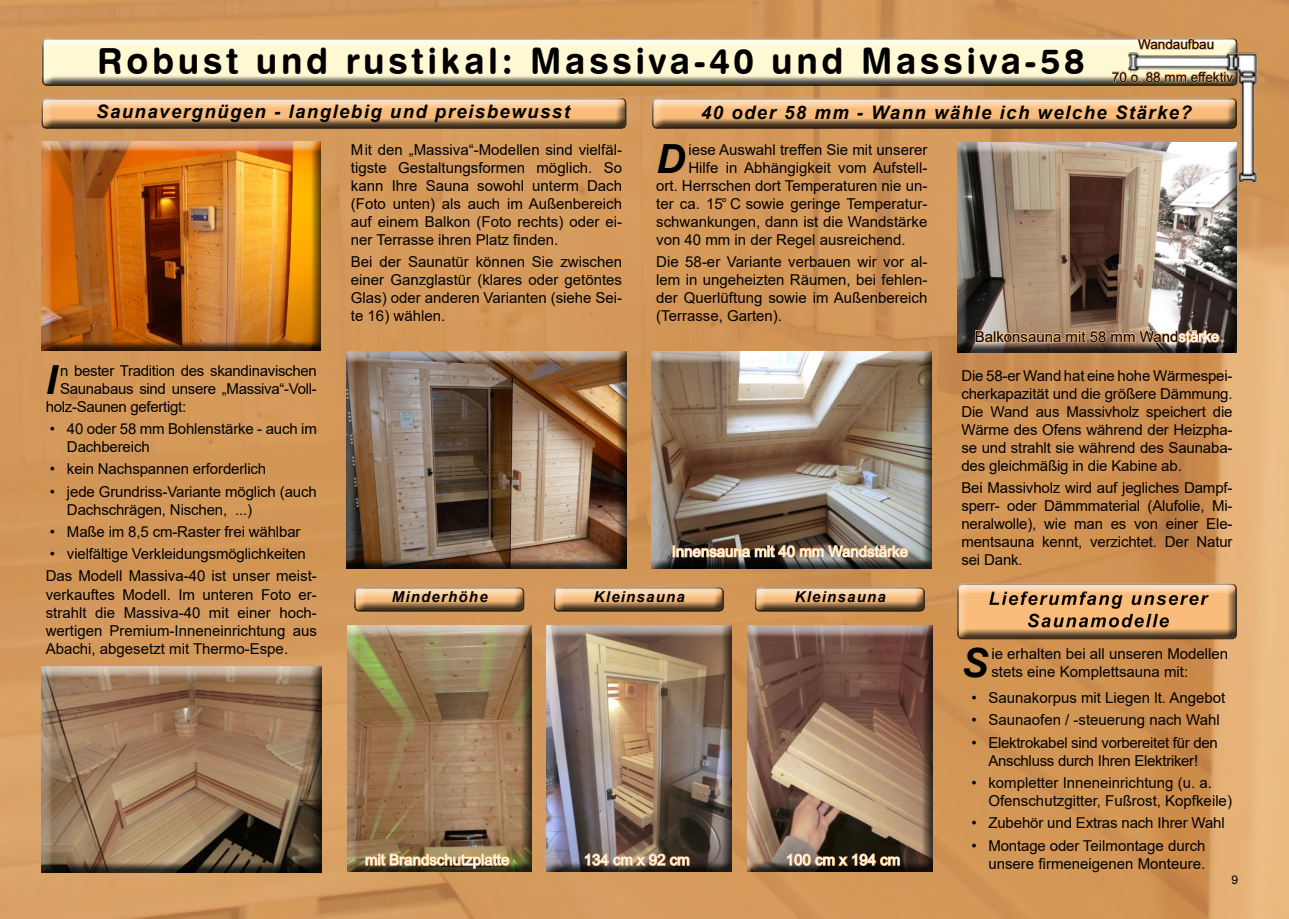
<style>
.page{position:relative;width:1289px;height:919px;background:#fff}
.page>*{position:absolute;margin:0;border:0;box-sizing:border-box;transform-origin:0 0}
.t1{font:italic 700 40.2px "Arial";color:#000}
.t2{font:36px "Swiss 721 BT Bold Rounded";letter-spacing:.1em;color:#000}
.t3{font:italic 700 18.6px "Arial";letter-spacing:.08em;color:#000}
.t4{font:15px/18px "Arial";color:#000;text-align:justify}
.t5{font:15px/18px "Arial";letter-spacing:-.02em;color:#000;text-align:center}
.t6{font:15px "Arial";color:#fff}
.t7{font:italic 700 15px "Arial";letter-spacing:.08em;color:#000}
.t8{font:13.5px "Arial";color:#000}
.t9{font:12px "Arial";color:#000}
.s1{color:#fff}
</style>
<div class="page">
<img style="left:0;top:0;width:1288px;height:918px">
<div style="left:546px;top:625px;width:186px;height:246px;background:#000;opacity:.75"></div>
<div style="left:746px;top:625px;width:186px;height:247px;background:#000;opacity:.75"></div>
<div style="left:36px;top:32px;width:1202px;height:56px;background:#000;opacity:.75"></div>
<img style="left:1126px;top:49px;width:135px;height:135px">
<div style="left:35px;top:92px;width:591px;height:39px;background:#000;opacity:.75"></div>
<div style="left:40px;top:141px;width:282px;height:210px;background:#000;opacity:.75"></div>
<div style="left:40px;top:666px;width:282px;height:206px;background:#000;opacity:.75"></div>
<div style="left:645px;top:92px;width:592px;height:39px;background:#000;opacity:.75"></div>
<div style="left:345px;top:350px;width:282px;height:219px;background:#000;opacity:.75"></div>
<div style="left:949px;top:576px;width:288px;height:64px;background:#000;opacity:.75"></div>
<div style="left:650px;top:351px;width:282px;height:219px;background:#000;opacity:.75"></div>
<div style="left:955px;top:142px;width:282px;height:210px;background:#000;opacity:.75"></div>
<svg style="left:672px;top:533px;width:237px;height:31px;background:#7d6751"></svg>
<img style="left:974px;top:319px;width:246px;height:30px">
<div style="left:347px;top:581px;width:177px;height:32px;background:#000;opacity:.75"></div>
<div style="left:547px;top:581px;width:177px;height:32px;background:#000;opacity:.75"></div>
<div style="left:748px;top:581px;width:177px;height:32px;background:#000;opacity:.75"></div>
<div style="left:347px;top:625px;width:184px;height:246px;background:#000;opacity:.75"></div>
<svg style="left:786px;top:851px;width:114px;height:16px;background:#7e6345"></svg>
<svg style="left:584px;top:851px;width:106px;height:16px;background:#a07f5e"></svg>
<svg style="left:364px;top:848px;width:146px;height:21px;background:#a98959"></svg>
<svg style="left:1136px;top:27px;width:78px;height:30px;background:#e1ba88"></svg>
<svg style="left:1110px;top:69px;width:125px;height:17px;background:#c0a57d"></svg>
<p class="t2" style="left:97px;top:39px;width:988px">Robust und rustikal: Massiva-40 und Massiva-58</p>
<p class="t8" style="left:1138px;top:35px;width:78px">Wandaufbau</p>
<p class="t8" style="left:1111px;top:67px;width:123px">70 o. 88 mm effektiv</p>
<p class="t3" style="left:96px;top:99px;width:475px">Saunavergnügen - langlebig und preisbewusst</p>
<p class="t4" style="left:351px;top:140px;width:273px">Mit den „Massiva“-Modellen sind vielfäl&shy;tigste Gestaltungsformen möglich. So kann Ihre Sauna sowohl unterm Dach (Foto unten) als auch im Außenbereich auf einem Balkon (Foto rechts) oder ei&shy;ner Terrasse ihren Platz finden.</p>
<p class="t4" style="left:351px;top:252px;width:273px">Bei der Saunatür können Sie zwischen einer Ganzglastür (klares oder getöntes Glas) oder anderen Varianten (siehe Sei&shy;te 16) wählen.</p>
<p class="t3" style="left:701px;top:100px;width:492px">40 oder 58 mm - Wann wähle ich welche Stärke?</p>
<p class="t1" style="left:656px;top:132px;width:30px">D</p>
<p class="t4" style="left:688px;top:140px;width:240px">iese Auswahl treffen Sie mit unserer</p>
<p class="t4" style="left:688px;top:158px;width:240px">Hilfe in Abhängigkeit vom Aufstell-</p>
<p class="t4" style="left:656px;top:176px;width:273px">ort. Herrschen dort Temperaturen nie un-</p>
<p class="t4" style="left:656px;top:194px;width:273px">ter ca. 15° C sowie geringe Temperatur-</p>
<p class="t4" style="left:656px;top:212px;width:273px">schwankungen, dann ist die Wandstärke</p>
<p class="t4" style="left:656px;top:230px;width:251px">von 40 mm in der Regel ausreichend.</p>
<p class="t4" style="left:656px;top:253px;width:273px">Die 58-er Variante verbauen wir vor al&shy;lem in ungeheizten Räumen, bei fehlen&shy;der Querlüftung sowie im Außenbereich (Terrasse, Garten).</p>
<p class="t4" style="left:974px;top:327px;width:246px">Balkonsauna mit 58 mm Wand<span class="s1">stärke</span></p>
<p class="t1" style="left:46px;top:353px;width:13px">I</p>
<p class="t5" style="left:60px;top:361px;width:258px">n bester Tradition des skandinavischen</p>
<p class="t5" style="left:60px;top:379px;width:258px">Saunabaus sind unsere „Massiva“-Voll-</p>
<p class="t5" style="left:46px;top:397px;width:142px">holz-Saunen gefertigt:</p>
<p class="t4" style="left:67px;top:420px;width:251px;text-indent:-17px">• 40 oder 58 mm Bohlenstärke - auch im<br>Dachbereich</p>
<p class="t4" style="left:50px;top:460px;width:218px">• kein Nachspannen erforderlich</p>
<p class="t4" style="left:67px;top:482px;width:251px;text-indent:-17px">• jede Grundriss-Variante möglich (auch<br>Dachschrägen, Nischen, ...)</p>
<p class="t4" style="left:50px;top:522px;width:252px">• Maße im 8,5 cm-Raster frei wählbar</p>
<p class="t4" style="left:46px;top:542px;width:273px;line-height:22.2px">• vielfältige Verkleidungsmöglichkeiten<br>Das Modell Massiva-40 ist unser meist-</p>
<p class="t4" style="left:46px;top:585px;width:273px">verkauftes Modell. Im unteren Foto er&shy;strahlt die Massiva-40 mit einer hoch&shy;wertigen Premium-Inneneinrichtung aus Abachi, abgesetzt mit Thermo-Espe.</p>
<p class="t6" style="left:671px;top:541px;width:238px">Innensauna mit 40 mm Wandstärke</p>
<p class="t7" style="left:392px;top:587px;width:97px">Minderhöhe</p>
<p class="t7" style="left:594px;top:587px;width:92px">Kleinsauna</p>
<p class="t7" style="left:795px;top:587px;width:92px">Kleinsauna</p>
<p class="t6" style="left:365px;top:849px;width:146px">mit Brandschutzplatte</p>
<p class="t6" style="left:584px;top:849px;width:107px">134 cm x 92 cm</p>
<p class="t6" style="left:786px;top:849px;width:116px">100 cm x 194 cm</p>
<p class="t4" style="left:961px;top:366px;width:273px">Die 58-er Wand hat eine hohe Wärmespei&shy;cherkapazität und die größere Dämmung.<br>Die Wand aus Massivholz speichert die Wärme des Ofens während der Heizpha&shy;se und strahlt sie während des Saunaba&shy;des gleichmäßig in die Kabine ab.</p>
<p class="t4" style="left:961px;top:479px;width:273px">Bei Massivholz wird auf jegliches Dampf&shy;sperr- oder Dämmmaterial (Alufolie, Mi&shy;neralwolle), wie man es von einer Ele&shy;mentsauna kennt, verzichtet. Der Natur sei Dank.</p>
<p class="t1" style="left:961px;top:635px;width:28px">S</p>
<p class="t4" style="left:991px;top:644px;width:238px">ie erhalten bei all unseren Modellen stets eine Komplettsauna mit:</p>
<p class="t4" style="left:971px;top:688px;width:255px">• Saunakorpus mit Liegen lt. Angebot</p>
<p class="t4" style="left:971px;top:711px;width:250px">• Saunaofen / -steuerung nach Wahl</p>
<p class="t5" style="left:971px;top:733px;width:248px">• Elektrokabel sind vorbereitet für den<br>Anschluss durch Ihren Elektriker!</p>
<p class="t4" style="left:988px;top:773px;width:245px;text-indent:-17px">• kompletter Inneneinrichtung (u. a.<br>Ofenschutzgitter, Fußrost, Kopfkeile)</p>
<p class="t4" style="left:971px;top:813px;width:255px">• Zubehör und Extras nach Ihrer Wahl</p>
<p class="t4" style="left:971px;top:836px;width:236px;text-align:right">• Montage oder Teilmontage durch unsere firmeneigenen Monteure.</p>
<p class="t9" style="left:1231px;top:871px;width:8px">9</p>
</div>
